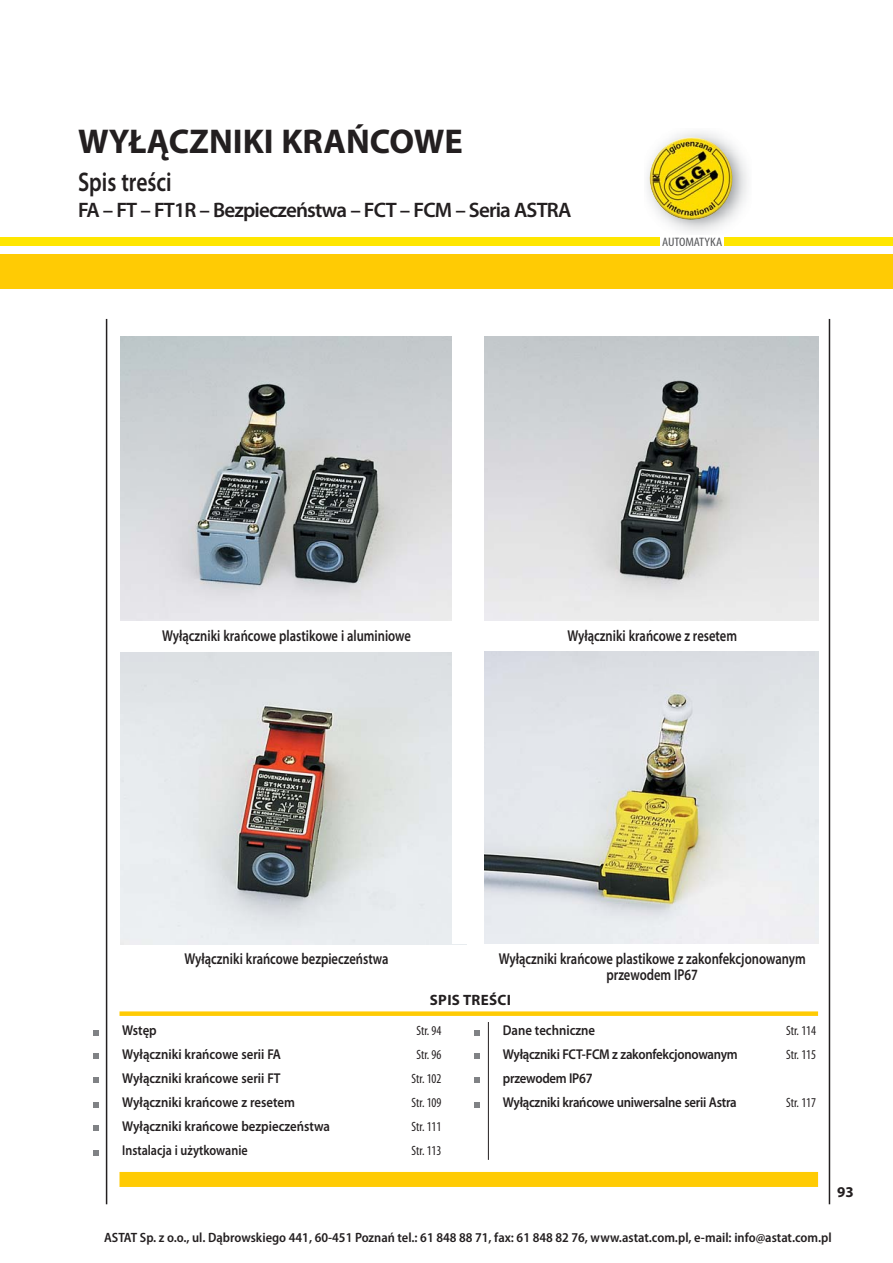
<style>
.page{position:relative;width:893px;height:1263px;background:#fff}
.page>*{position:absolute;margin:0;border:0;box-sizing:border-box;transform-origin:0 0}
.t1{font:700 34.5px "Myriad Pro";color:#231f20}
.t2{font:600 27px "Myriad Pro";color:#231f20;scale:.8 1}
.t3{font:600 21px "Myriad Pro";letter-spacing:-.04em;color:#231f20}
.t4{font:600 15.75px/16.5px "Myriad Pro";color:#231f20;text-align:center;scale:.8 1}
.t5{font:700 15px "Myriad Pro";letter-spacing:.02em;color:#231f20}
.t6{font:600 14.25px/24px "Myriad Pro";letter-spacing:-.005em;color:#231f20;scale:.9 1}
.t7{font:600 semi-condensed 13.5px "Myriad Pro";color:#231f20}
.t8{font:condensed 13.5px/24px "Myriad Pro";color:#231f20;text-align:center;scale:.95 1}
.t9{font:condensed 12.3px "Myriad Pro";color:#58595b;scale:1.16 1}
</style>
<div class="page">
<hr style="left:106px;top:319px;width:1px;height:885px;background:#231f20">
<hr style="left:829px;top:319px;width:1px;height:885px;background:#231f20">
<div style="left:0;top:255px;width:893px;height:34px;background:#ffcb04"></div>
<div style="left:0;top:237px;width:893px;height:9px;background:#ffe600"></div>
<img style="left:649px;top:135px;width:86px;height:86px">
<div style="left:661px;top:236px;width:63px;height:12px;background:#fff"></div>
<img style="left:120px;top:337px;width:698px;height:284px">
<img style="left:120px;top:652px;width:332px;height:292px">
<img style="left:484px;top:651px;width:334px;height:292px">
<div style="left:452px;top:337px;width:32px;height:607px;background:#fff"></div>
<div style="left:119px;top:1011px;width:699px;height:5px;background:#ffcb04"></div>
<div style="left:119px;top:1172px;width:699px;height:15px;background:#ffcb04"></div>
<svg style="left:93px;top:1030px;width:6px;height:6px"></svg>
<svg style="left:93px;top:1053px;width:6px;height:6px"></svg>
<svg style="left:93px;top:1077px;width:6px;height:6px"></svg>
<svg style="left:93px;top:1102px;width:6px;height:6px"></svg>
<svg style="left:93px;top:1125px;width:6px;height:6px"></svg>
<svg style="left:93px;top:1150px;width:6px;height:6px"></svg>
<svg style="left:474px;top:1030px;width:6px;height:6px"></svg>
<svg style="left:474px;top:1053px;width:6px;height:6px"></svg>
<svg style="left:474px;top:1077px;width:6px;height:6px"></svg>
<svg style="left:474px;top:1102px;width:6px;height:6px"></svg>
<hr style="left:488px;top:1022px;width:1px;height:138px;background:#231f20">
<h1 class="t1" style="left:78px;top:128px;width:386px">WYŁĄCZNIKI KRAŃCOWE</h1>
<h2 class="t2" style="left:78px;top:172px;width:119px">Spis treści</h2>
<h3 class="t3" style="left:78px;top:202px;width:495px">FA – FT – FT1R – Bezpieczeństwa – FCT – FCM – Seria ASTRA</h3>
<p class="t9" style="left:662px;top:238px;width:53px">AUTOMATYKA</p>
<p class="t4" style="left:162px;top:629px;width:313px">Wyłączniki krańcowe plastikowe i aluminiowe</p>
<p class="t4" style="left:567px;top:629px;width:214px">Wyłączniki krańcowe z resetem</p>
<p class="t4" style="left:184px;top:952px;width:257px">Wyłączniki krańcowe bezpieczeństwa</p>
<p class="t4" style="left:499px;top:952px;width:385px">Wyłączniki krańcowe plastikowe z zakonfekcjonowanym przewodem IP67</p>
<p class="t6" style="left:122px;top:1020px;width:232px">Wstęp<br>Wyłączniki krańcowe serii FA<br>Wyłączniki krańcowe serii FT<br>Wyłączniki krańcowe z resetem<br>Wyłączniki krańcowe bezpieczeństwa<br>Instalacja i użytkowanie</p>
<p class="t5" style="left:430px;top:994px;width:83px">SPIS TREŚCI</p>
<p class="t8" style="left:412px;top:1020px;width:33px">Str. 94<br>Str. 96<br>Str. 102<br>Str. 109<br>Str. 111<br>Str. 113</p>
<p class="t8" style="left:786px;top:1020px;width:33px;text-align:left">Str. 114<br>Str. 115</p>
<p class="t6" style="left:503px;top:1020px;width:263px">Dane techniczne<br>Wyłączniki FCT-FCM z zakonfekcjonowanym przewodem IP67<br>Wyłączniki krańcowe uniwersalne serii Astra</p>
<p class="t8" style="left:786px;top:1092px;width:33px">Str. 117</p>
<p class="t5" style="left:837px;top:1186px;width:18px">93</p>
<p class="t7" style="left:104px;top:1232px;width:729px">ASTAT Sp. z o.o., ul. Dąbrowskiego 441, 60-451 Poznań tel.: 61 848 88 71, fax: 61 848 82 76, www.astat.com.pl, e-mail: info@astat.com.pl</p>
</div>
